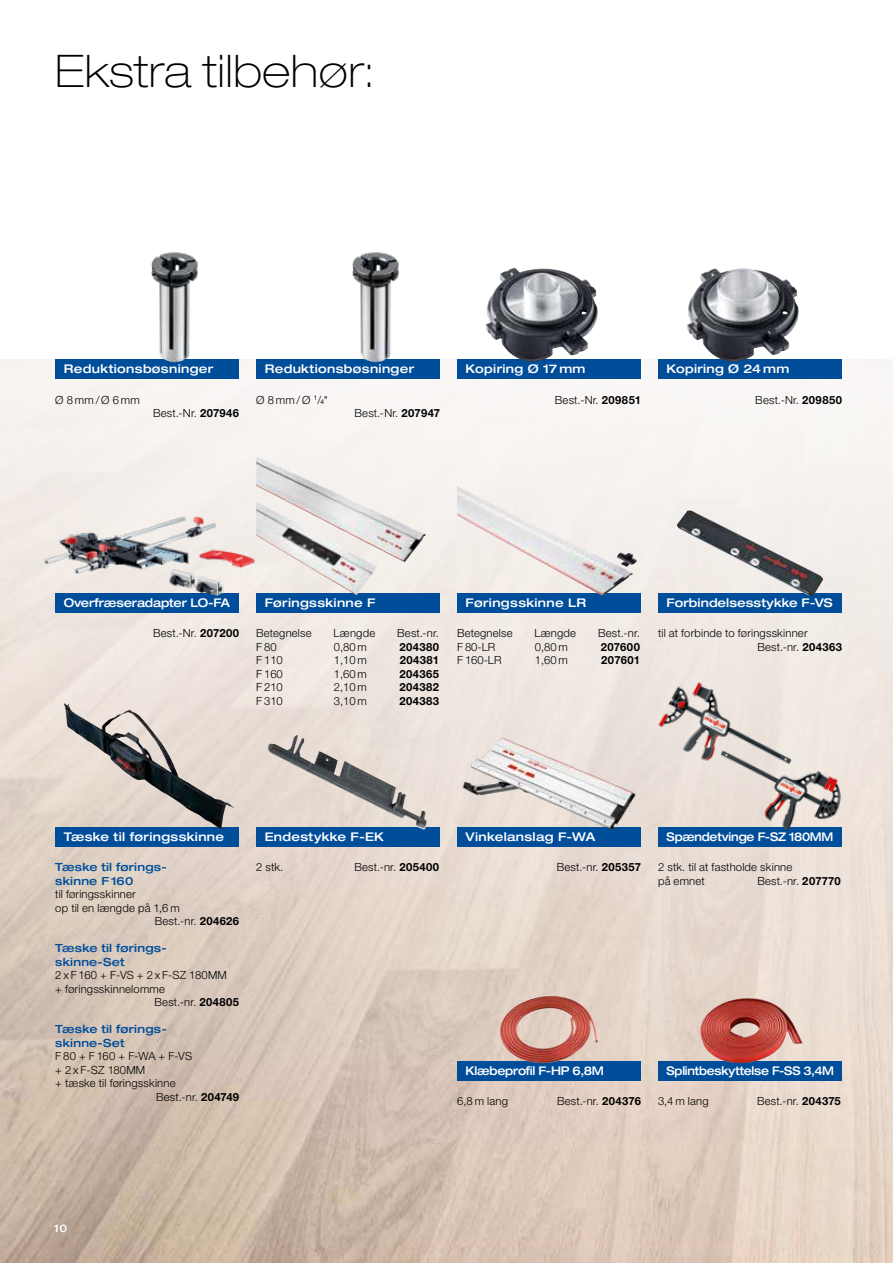
<style>
.page{position:relative;width:893px;height:1263px;background:#fff}
.page>*{position:absolute;margin:0;border:0;box-sizing:border-box;transform-origin:0 0}
.t1{font:100 expanded 45px "Helvetica Neue LT Pro";letter-spacing:.01em;color:#000}
.t2{font:500 expanded 12px "Helvetica Neue LT Pro";letter-spacing:.025em;color:#fff}
.t3{font:500 expanded 12px "Helvetica Neue LT Pro";letter-spacing:-.025em;color:#fff;scale:.92 1}
.t4{font:500 expanded 12px "Helvetica Neue LT Pro";letter-spacing:-.015em;color:#fff;scale:.96 1}
.t5{font:500 expanded 12px "Helvetica Neue LT Pro";letter-spacing:.005em;color:#fff}
.t6{font:500 expanded 12px "Helvetica Neue LT Pro";letter-spacing:-.02em;color:#fff;scale:.92 1}
.t7{font:500 expanded 12px "Helvetica Neue LT Pro";letter-spacing:-.025em;color:#fff;scale:.94 1}
.t8{font:300 11.25px/13.5px "Helvetica Neue LT Pro";letter-spacing:.015em;color:#000}
.t9{font:500 expanded 11.25px/13.5px "Helvetica Neue LT Pro";letter-spacing:.02em;color:#004d9a}
.t10{font:700 11.25px "Helvetica Neue LT Pro";letter-spacing:.035em;color:#000}
.t11{font:500 expanded 10.5px "Helvetica Neue LT Pro";color:#fff}
.s1{font-weight:700}
.s2{font-weight:400;font-size:6.6px}
</style>
<div class="page">
<img style="left:0;top:359px;width:893px;height:904px">
<div style="left:457px;top:593px;width:184px;height:19px;background:#004d9a"></div>
<div style="left:658px;top:593px;width:184px;height:19px;background:#004d9a"></div>
<div style="left:256px;top:827px;width:184px;height:19px;background:#004d9a"></div>
<div style="left:55px;top:827px;width:184px;height:19px;background:#004d9a"></div>
<div style="left:658px;top:827px;width:184px;height:19px;background:#004d9a"></div>
<div style="left:55px;top:359px;width:184px;height:19px;background:#004d9a"></div>
<div style="left:256px;top:359px;width:184px;height:19px;background:#004d9a"></div>
<div style="left:457px;top:359px;width:184px;height:19px;background:#004d9a"></div>
<div style="left:658px;top:359px;width:184px;height:19px;background:#004d9a"></div>
<div style="left:55px;top:593px;width:184px;height:19px;background:#004d9a"></div>
<div style="left:256px;top:593px;width:184px;height:19px;background:#004d9a"></div>
<div style="left:658px;top:1061px;width:184px;height:19px;background:#004d9a"></div>
<div style="left:457px;top:1061px;width:184px;height:19px;background:#004d9a"></div>
<img style="left:677px;top:510px;width:146px;height:85px">
<img style="left:267px;top:735px;width:160px;height:95px">
<img style="left:64px;top:703px;width:170px;height:127px">
<img style="left:457px;top:485px;width:180px;height:111px">
<img style="left:256px;top:486px;width:31px;height:15px">
<img style="left:452px;top:717px;width:194px;height:130px">
<img style="left:499px;top:996px;width:99px;height:68px">
<img style="left:700px;top:997px;width:102px;height:67px">
<img style="left:30px;top:504px;width:226px;height:98px">
<img style="left:658px;top:677px;width:184px;height:154px">
<img style="left:486px;top:268px;width:88px;height:94px">
<img style="left:687px;top:268px;width:67px;height:93px">
<img style="left:151px;top:252px;width:47px;height:111px">
<img style="left:352px;top:252px;width:47px;height:111px">
<h1 class="t1" style="left:55px;top:44px;width:320px">Ekstra tilbehør:</h1>
<p class="t2" style="left:64px;top:361px;width:151px">Reduktionsbøsninger</p>
<p class="t2" style="left:265px;top:361px;width:151px">Reduktionsbøsninger</p>
<p class="t2" style="left:466px;top:361px;width:121px">Kopiring Ø 17 mm</p>
<p class="t2" style="left:667px;top:361px;width:124px">Kopiring Ø 24mm</p>
<p class="t8" style="left:55px;top:392px;width:86px">Ø 8mm/Ø 6mm</p>
<p class="t8" style="left:153px;top:406px;width:88px">Best.-Nr. <span class="s1">207946</span></p>
<p class="t8" style="left:256px;top:392px;width:73px">Ø 8 mm / Ø <sup>1</sup>/<span class="s2">4</span>"</p>
<p class="t8" style="left:355px;top:406px;width:87px">Best.-Nr. <span class="s1">207947</span></p>
<p class="t8" style="left:555px;top:392px;width:88px">Best.-Nr. <span class="s1">209851</span></p>
<p class="t8" style="left:755px;top:392px;width:88px">Best.-Nr. <span class="s1">209850</span></p>
<p class="t4" style="left:64px;top:595px;width:174px">Overfræseradapter LO-FA</p>
<p class="t8" style="left:153px;top:626px;width:88px">Best.-Nr. <span class="s1">207200</span></p>
<p class="t2" style="left:265px;top:595px;width:112px">Føringsskinne F</p>
<p class="t2" style="left:466px;top:595px;width:122px">Føringsskinne LR</p>
<p class="t8" style="left:256px;top:626px;width:57px">Betegnelse</p>
<p class="t8" style="left:334px;top:626px;width:43px">Længde</p>
<p class="t8" style="left:397px;top:626px;width:43px">Best.-nr.</p>
<p class="t8" style="left:256px;top:640px;width:22px">F80</p>
<p class="t8" style="left:334px;top:640px;width:35px">0,80 m</p>
<p class="t10" style="left:399px;top:640px;width:41px">204380</p>
<p class="t8" style="left:256px;top:653px;width:28px">F 110</p>
<p class="t8" style="left:334px;top:653px;width:35px">1,10 m</p>
<p class="t10" style="left:400px;top:653px;width:41px">204381</p>
<p class="t8" style="left:256px;top:667px;width:28px">F 160</p>
<p class="t8" style="left:334px;top:667px;width:35px">1,60 m</p>
<p class="t10" style="left:399px;top:667px;width:41px">204365</p>
<p class="t8" style="left:256px;top:680px;width:28px">F 210</p>
<p class="t8" style="left:334px;top:680px;width:35px">2,10 m</p>
<p class="t10" style="left:399px;top:680px;width:41px">204382</p>
<p class="t8" style="left:256px;top:694px;width:28px">F 310</p>
<p class="t8" style="left:334px;top:694px;width:35px">3,10 m</p>
<p class="t10" style="left:399px;top:694px;width:41px">204383</p>
<p class="t8" style="left:457px;top:626px;width:57px">Betegnelse</p>
<p class="t8" style="left:534px;top:626px;width:43px">Længde</p>
<p class="t8" style="left:598px;top:626px;width:43px">Best.-nr.</p>
<p class="t8" style="left:457px;top:640px;width:40px">F 80-LR</p>
<p class="t8" style="left:535px;top:640px;width:35px">0,80 m</p>
<p class="t10" style="left:601px;top:640px;width:41px">207600</p>
<p class="t8" style="left:457px;top:653px;width:46px">F 160-LR</p>
<p class="t8" style="left:535px;top:653px;width:35px">1,60 m</p>
<p class="t10" style="left:601px;top:653px;width:40px">207601</p>
<p class="t5" style="left:666px;top:595px;width:168px">Forbindelsesstykke F-VS</p>
<p class="t8" style="left:757px;top:626px;width:86px;text-indent:-99px">til at forbinde to føringsskinner<br>Best.-nr. <span class="s1">204363</span></p>
<p class="t2" style="left:64px;top:829px;width:162px">Tæske til føringsskinne</p>
<p class="t9" style="left:55px;top:860px;width:113px">Tæske til førings&shy;skinne F 160</p>
<p class="t8" style="left:55px;top:887px;width:82px">til føringsskinner</p>
<p class="t8" style="left:55px;top:901px;width:126px">op til en længde på 1,6 m</p>
<p class="t8" style="left:155px;top:914px;width:86px">Best.-nr. <span class="s1">204626</span></p>
<p class="t9" style="left:55px;top:941px;width:113px">Tæske til førings&shy;skinne-Set</p>
<p class="t8" style="left:55px;top:968px;width:173px">2 x F 160 + F-VS + 2 x F-SZ 180MM</p>
<p class="t8" style="left:55px;top:982px;width:111px">+ føringsskinnelomme</p>
<p class="t8" style="left:155px;top:995px;width:86px">Best.-nr. <span class="s1">204805</span></p>
<p class="t9" style="left:55px;top:1022px;width:113px">Tæske til førings&shy;skinne-Set</p>
<p class="t8" style="left:55px;top:1049px;width:138px">F 80 + F 160 + F-WA + F-VS</p>
<p class="t8" style="left:55px;top:1063px;width:92px">+ 2 x F-SZ 180MM</p>
<p class="t8" style="left:55px;top:1076px;width:122px">+ tæske til føringsskinne</p>
<p class="t8" style="left:156px;top:1090px;width:85px">Best.-nr. <span class="s1">204749</span></p>
<p class="t2" style="left:265px;top:829px;width:121px">Endestykke F-EK</p>
<p class="t2" style="left:466px;top:829px;width:131px">Vinkelanslag F-WA</p>
<p class="t6" style="left:666px;top:829px;width:183px">Spændetvinge F-SZ 180MM</p>
<p class="t8" style="left:256px;top:860px;width:29px">2 stk.</p>
<p class="t8" style="left:354px;top:860px;width:86px">Best.-nr. <span class="s1">205400</span></p>
<p class="t8" style="left:557px;top:860px;width:86px">Best.-nr. <span class="s1">205357</span></p>
<p class="t8" style="left:658px;top:860px;width:136px">2 stk. til at fastholde skinne på emnet</p>
<p class="t8" style="left:757px;top:874px;width:85px">Best.-nr. <span class="s1">207770</span></p>
<p class="t7" style="left:466px;top:1063px;width:149px">Klæbeprofil F-HP 6,8M</p>
<p class="t3" style="left:666px;top:1063px;width:184px">Splintbeskyttelse F-SS 3,4M</p>
<p class="t8" style="left:457px;top:1094px;width:52px">6,8 m lang</p>
<p class="t8" style="left:557px;top:1094px;width:85px">Best.-nr. <span class="s1">204376</span></p>
<p class="t8" style="left:658px;top:1094px;width:52px">3,4 m lang</p>
<p class="t8" style="left:757px;top:1094px;width:85px">Best.-nr. <span class="s1">204375</span></p>
<p class="t11" style="left:54px;top:1222px;width:15px">10</p>
</div>
